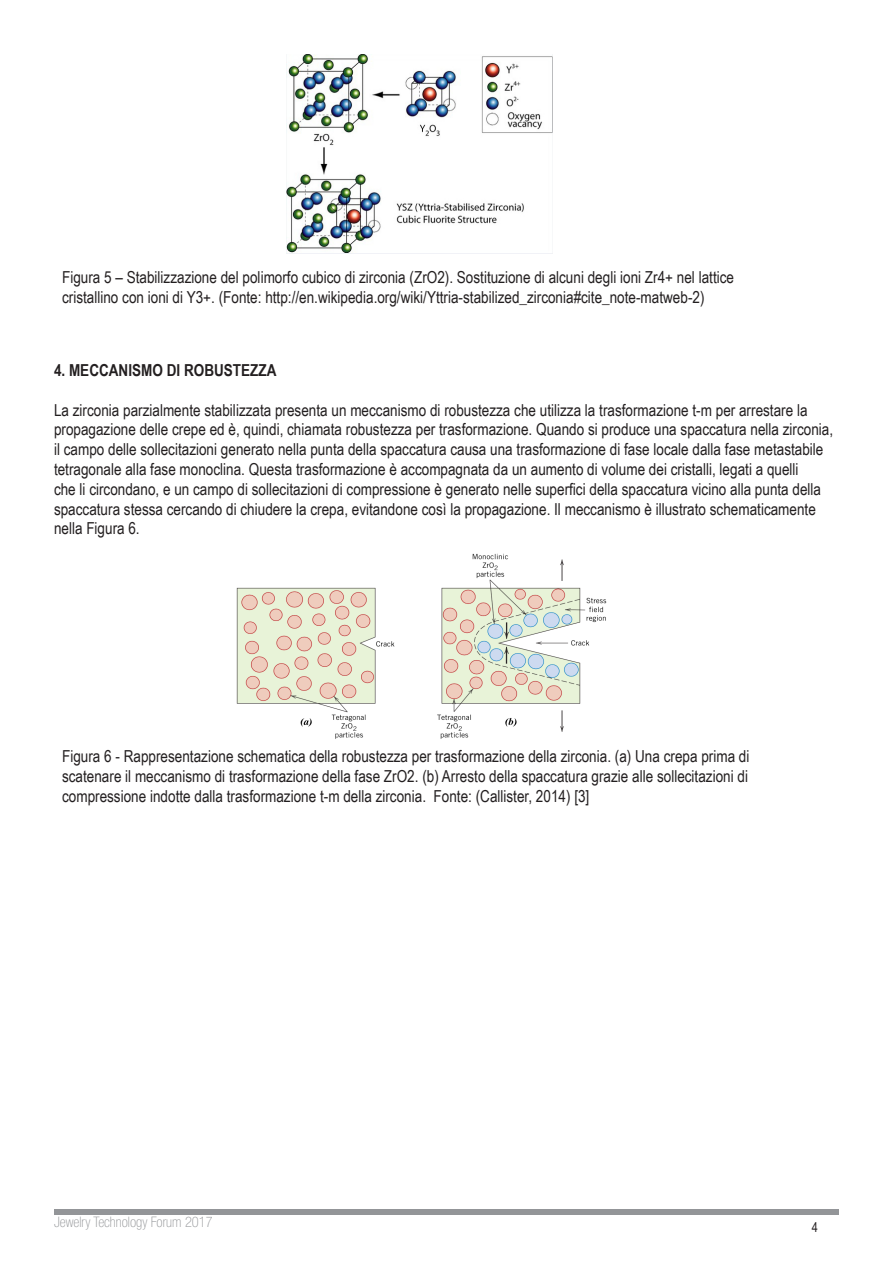
<style>
.page{position:relative;width:893px;height:1263px;background:#fff}
.page>*{position:absolute;margin:0;border:0;box-sizing:border-box;transform-origin:0 0}
.t1{font:16.5px/19.8px "Arial Narrow";color:#231f20}
.t2{font:700 16.5px "Arial Narrow";color:#231f20}
.t3{font:100 condensed 14.55px "Helvetica Neue LT Std";color:#939598}
.t4{font:13.5px "Arial Narrow";color:#231f20}
</style>
<div class="page">
<hr style="left:54px;top:1209px;width:785px;height:3px;background:#939598">
<hr style="left:54px;top:1213px;width:785px;height:1px;background:#939598">
<img style="left:286px;top:54px;width:267px;height:199px">
<img style="left:236px;top:553px;width:371px;height:186px">
<p class="t1" style="left:62px;top:267px;width:673px">Figura 5 – Stabilizzazione del polimorfo cubico di zirconia (ZrO2). Sostituzione di alcuni degli ioni Zr4+ nel lattice cristallino con ioni di Y3+. (Fonte: http://en.wikipedia.org/wiki/Yttria-stabilized_zirconia#cite_note-matweb-2)</p>
<p class="t2" style="left:54px;top:358px;width:224px">4. MECCANISMO DI ROBUSTEZZA</p>
<p class="t1" style="left:54px;top:399px;width:781px">La zirconia parzialmente stabilizzata presenta un meccanismo di robustezza che utilizza la trasformazione t-m per arrestare la propagazione delle crepe ed è, quindi, chiamata robustezza per trasformazione. Quando si produce una spaccatura nella zirconia, il campo delle sollecitazioni generato nella punta della spaccatura causa una trasformazione di fase locale dalla fase metastabile tetragonale alla fase monoclina. Questa trasformazione è accompagnata da un aumento di volume dei cristalli, legati a quelli<br>che li circondano, e un campo di sollecitazioni di compressione è generato nelle superfici della spaccatura vicino alla punta della spaccatura stessa cercando di chiudere la crepa, evitandone così la propagazione. Il meccanismo è illustrato schematicamente nella Figura 6.</p>
<p class="t1" style="left:62px;top:746px;width:689px;text-align:justify">Figura 6 - Rappresentazione schematica della robustezza per trasformazione della zirconia. (a) Una crepa prima di scatenare il meccanismo di trasformazione della fase ZrO2. (b) Arresto della spaccatura grazie alle sollecitazioni di compressione indotte dalla trasformazione t-m della zirconia. Fonte: (Callister, 2014) [3]</p>
<p class="t3" style="left:54px;top:1214px;width:160px">Jewelry Technology Forum 2017</p>
<p class="t4" style="left:812px;top:1217px;width:8px">4</p>
</div>
